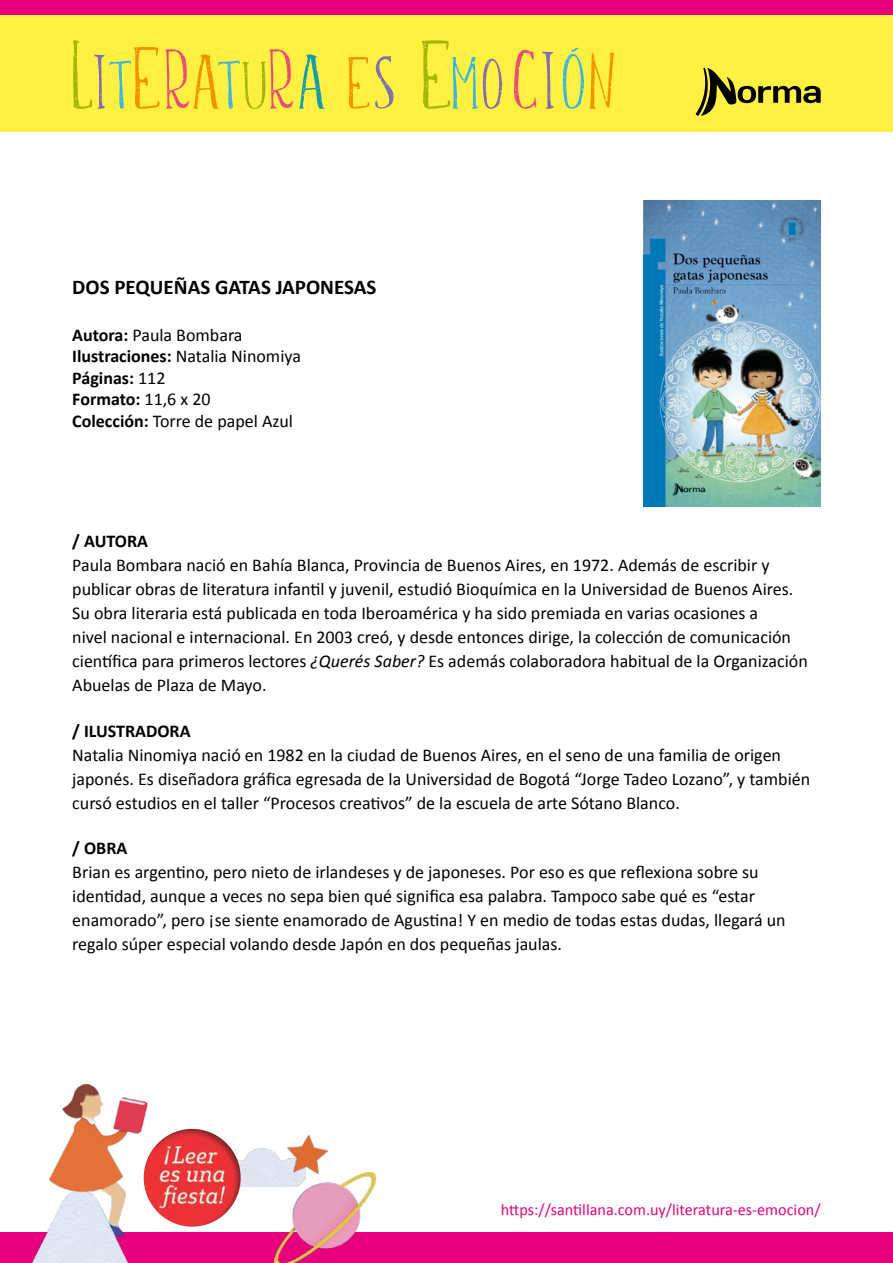
<style>
.page{position:relative;width:893px;height:1263px;background:#fff}
.page>*{position:absolute;margin:0;border:0;box-sizing:border-box;transform-origin:0 0}
.t1{font:700 21px "Calibri";color:#000}
.text{font:18px/24px "Calibri";color:#000}
.about{font:18px "Calibri";color:#000}
.about-2{font:700 18px "Calibri";color:#000}
.t2{font:16.2px "Calibri";color:#e6007d}
.s1{font-weight:700}
.s2{font-weight:400}
.s3{font-style:italic}
</style>
<div class="page">
<div style="left:0;top:1232px;width:893px;height:31px;background:#e6007d"></div>
<div style="left:0;top:0;width:893px;height:132px;background:#fff042"></div>
<div style="left:0;top:0;width:893px;height:15px;background:#e6007d"></div>
<svg style="left:299px;top:55px;width:26px;height:54px"></svg>
<svg style="left:73px;top:40px;width:220px;height:69px"></svg>
<svg style="left:348px;top:57px;width:21px;height:52px"></svg>
<svg style="left:375px;top:56px;width:18px;height:53px"></svg>
<svg style="left:514px;top:50px;width:22px;height:59px"></svg>
<svg style="left:542px;top:52px;width:12px;height:57px"></svg>
<svg style="left:590px;top:53px;width:25px;height:56px"></svg>
<svg style="left:422px;top:40px;width:80px;height:69px"></svg>
<svg style="left:563px;top:48px;width:21px;height:61px"></svg>
<svg style="left:696px;top:68px;width:125px;height:48px"></svg>
<img style="left:275px;top:1172px;width:100px;height:91px">
<img style="left:231px;top:1148px;width:74px;height:39px">
<img style="left:288px;top:1135px;width:39px;height:38px">
<img style="left:31px;top:1085px;width:161px;height:178px">
<img style="left:144px;top:1129px;width:97px;height:97px;border-radius:49px">
<img style="left:643px;top:200px;width:178px;height:306px">
<p class="t1" style="left:72px;top:274px;width:306px">DOS PEQUEÑAS GATAS JAPONESAS</p>
<p class="about" style="left:72px;top:323px;width:172px"><span class="s1">Autora:</span> Paula Bombara</p>
<p class="about" style="left:72px;top:345px;width:230px"><span class="s1">Ilustraciones:</span> Natalia Ninomiya</p>
<p class="about-2" style="left:72px;top:367px;width:95px">Páginas: <span class="s2">112</span></p>
<p class="about-2" style="left:72px;top:388px;width:140px">Formato: <span class="s2">11,6 x 20</span></p>
<p class="about" style="left:72px;top:410px;width:222px"><span class="s1">Colección:</span> Torre de papel Azul</p>
<p class="about-2" style="left:72px;top:530px;width:77px">/ AUTORA</p>
<p class="text" style="left:72px;top:552px;width:737px">Paula Bombara nació en Bahía Blanca, Provincia de Buenos Aires, en 1972. Además de escribir y publicar obras de literatura infantil y juvenil, estudió Bioquímica en la Universidad de Buenos Aires.<br>Su obra literaria está publicada en toda Iberoamérica y ha sido premiada en varias ocasiones a<br>nivel nacional e internacional. En 2003 creó, y desde entonces dirige, la colección de comunicación científica para primeros lectores <span class="s3">¿Querés Saber?</span> Es además colaboradora habitual de la Organización Abuelas de Plaza de Mayo.</p>
<p class="about-2" style="left:72px;top:720px;width:120px">/ ILUSTRADORA</p>
<p class="text" style="left:72px;top:742px;width:739px">Natalia Ninomiya nació en 1982 en la ciudad de Buenos Aires, en el seno de una familia de origen japonés. Es diseñadora gráfica egresada de la Universidad de Bogotá “Jorge Tadeo Lozano”, y también cursó estudios en el taller “Procesos creativos” de la escuela de arte Sótano Blanco.</p>
<p class="about-2" style="left:72px;top:837px;width:57px">/ OBRA</p>
<p class="text" style="left:72px;top:860px;width:715px">Brian es argentino, pero nieto de irlandeses y de japoneses. Por eso es que reflexiona sobre su identidad, aunque a veces no sepa bien qué significa esa palabra. Tampoco sabe qué es “estar enamorado”, pero ¡se siente enamorado de Agustina! Y en medio de todas estas dudas, llegará un regalo súper especial volando desde Japón en dos pequeñas jaulas.</p>
<p class="t2" style="left:501px;top:1199px;width:321px">https://santillana.com.uy/literatura-es-emocion/</p>
</div>
